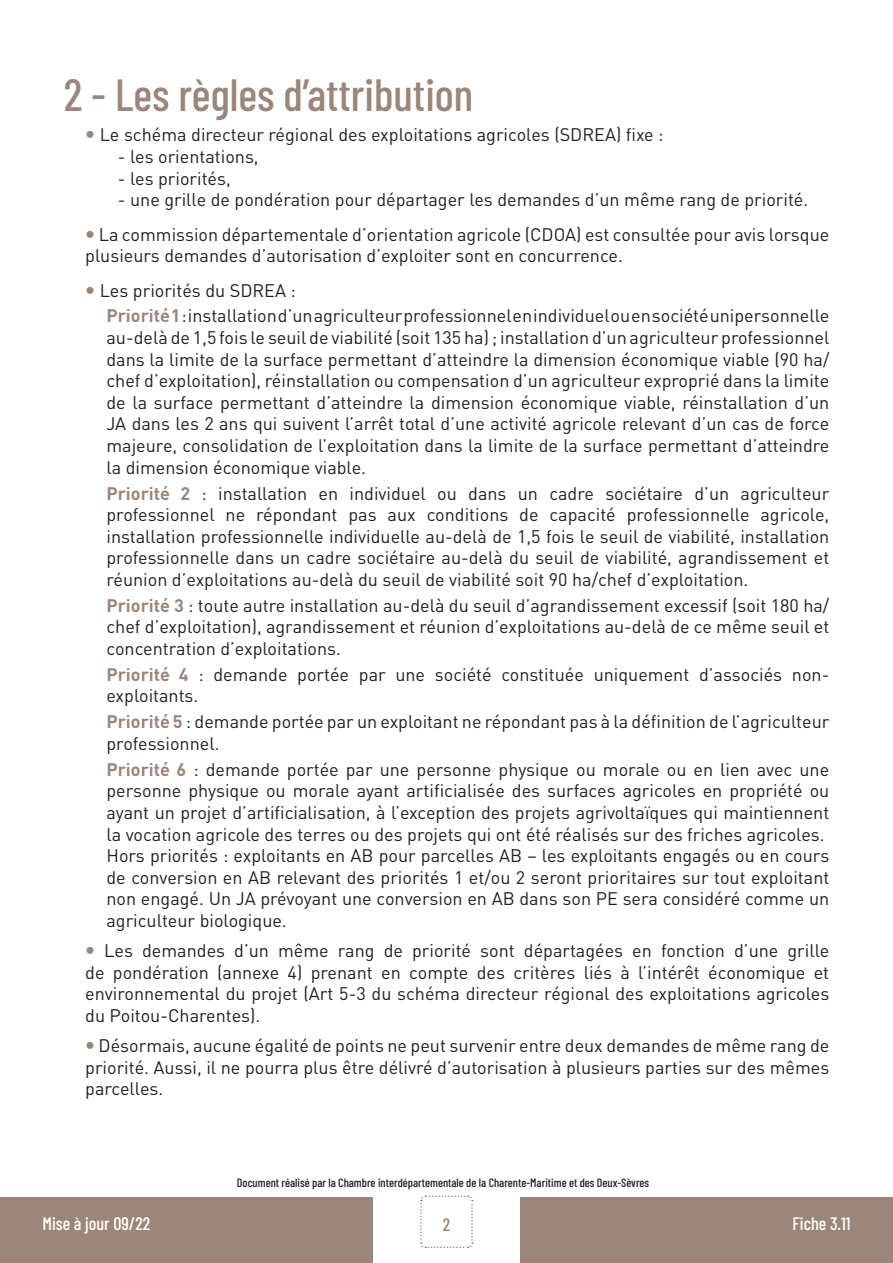
<style>
.page{position:relative;width:893px;height:1263px;background:#fff}
.page>*{position:absolute;margin:0;border:0;box-sizing:border-box;transform-origin:0 0}
.t1{font:500 45px "Barlow Condensed";color:#9b8679}
.t2{font:18px/21.6px "DINOT";color:#231f20;text-align:justify}
.t3{font:500 18px "Barlow Condensed";color:#fff}
.t4{font:500 18px "Barlow Condensed";color:#9b8679}
.t5{font:500 12px "Barlow Condensed";color:#231f20}
.s1{font-weight:700;color:#9b8679}
</style>
<div class="page">
<svg style="left:420px;top:1195px;width:54px;height:54px"></svg>
<div style="left:0;top:1197px;width:373px;height:66px;background:#9b8679"></div>
<div style="left:520px;top:1197px;width:373px;height:66px;background:#9b8679"></div>
<h1 class="t1" style="left:64px;top:63px;width:411px">2 - Les règles d’attribution</h1>
<p class="t2" style="left:100px;top:124px;width:565px">Le schéma directeur régional des exploitations agricoles (SDREA) fixe :</p>
<p class="t2" style="left:118px;top:145px;width:142px">- les orientations,</p>
<p class="t2" style="left:118px;top:167px;width:114px">- les priorités,</p>
<p class="t2" style="left:99px;top:182px;width:732px;line-height:34.3px;text-align:center">- une grille de pondération pour départager les demandes d’un même rang de priorité.<br>La commission départementale d’orientation agricole (CDOA) est consultée pour avis lorsque</p>
<p class="t2" style="left:100px;top:238px;width:525px;line-height:34.3px;text-indent:-14px">plusieurs demandes d’autorisation d’exploiter sont en concurrence.<br>Les priorités du SDREA :</p>
<p class="t2" style="left:106px;top:305px;width:724px"><span class="s1">Priorité 1</span> : installation d’un agriculteur professionnel en individuel ou en société unipersonnelle au-delà de 1,5 fois le seuil de viabilité (soit 135 ha) ; installation d’un agriculteur professionnel dans la limite de la surface permettant d’atteindre la dimension économique viable (90 ha/ chef d’exploitation), réinstallation ou compensation d’un agriculteur exproprié dans la limite de la surface permettant d’atteindre la dimension économique viable, réinstallation d’un JA dans les 2 ans qui suivent l’arrêt total d’une activité agricole relevant d’un cas de force majeure, consolidation de l’exploitation dans la limite de la surface permettant d’atteindre la dimension économique viable.</p>
<p class="t2" style="left:106px;top:482px;width:724px"><span class="s1">Priorité 2</span> : installation en individuel ou dans un cadre sociétaire d’un agriculteur professionnel ne répondant pas aux conditions de capacité professionnelle agricole, installation professionnelle individuelle au-delà de 1,5 fois le seuil de viabilité, installation professionnelle dans un cadre sociétaire au-delà du seuil de viabilité, agrandissement et réunion d’exploitations au-delà du seuil de viabilité soit 90 ha/chef d’exploitation.</p>
<p class="t2" style="left:106px;top:594px;width:724px"><span class="s1">Priorité 3</span> : toute autre installation au-delà du seuil d’agrandissement excessif (soit 180 ha/ chef d’exploitation), agrandissement et réunion d’exploitations au-delà de ce même seuil et concentration d’exploitations.</p>
<p class="t2" style="left:106px;top:663px;width:724px"><span class="s1">Priorité 4</span> : demande portée par une société constituée uniquement d’associés non&shy;exploitants.</p>
<p class="t2" style="left:106px;top:711px;width:724px"><span class="s1">Priorité 5</span> : demande portée par un exploitant ne répondant pas à la définition de l’agriculteur professionnel.</p>
<p class="t2" style="left:106px;top:758px;width:724px;text-align:left"><span class="s1">Priorité 6</span> : demande portée par une personne physique ou morale ou en lien avec une personne physique ou morale ayant artificialisée des surfaces agricoles en propriété ou ayant un projet d’artificialisation, à l’exception des projets agrivoltaïques qui maintiennent la vocation agricole des terres ou des projets qui ont été réalisés sur des friches agricoles.<br>Hors priorités : exploitants en AB pour parcelles AB – les exploitants engagés ou en cours de conversion en AB relevant des priorités 1 et/ou 2 seront prioritaires sur tout exploitant non engagé. Un JA prévoyant une conversion en AB dans son PE sera considéré comme un agriculteur biologique.</p>
<p class="t2" style="left:85px;top:939px;width:746px;text-indent:19px">Les demandes d’un même rang de priorité sont départagées en fonction d’une grille de pondération (annexe 4) prenant en compte des critères liés à l’intérêt économique et environnemental du projet (Art 5-3 du schéma directeur régional des exploitations agricoles du Poitou-Charentes).</p>
<p class="t2" style="left:85px;top:1034px;width:746px;text-indent:13px">Désormais, aucune égalité de points ne peut survenir entre deux demandes de même rang de priorité. Aussi, il ne pourra plus être délivré d’autorisation à plusieurs parties sur des mêmes parcelles.</p>
<p class="t5" style="left:237px;top:1174px;width:414px">Document réalisé par la Chambre interdépartementale de la Charente-Maritime et des Deux-Sèvres</p>
<p class="t3" style="left:43px;top:1210px;width:109px">Mise à jour 09/22</p>
<p class="t4" style="left:443px;top:1211px;width:9px">2</p>
<p class="t3" style="left:792px;top:1210px;width:59px">Fiche 3.11</p>
</div>
